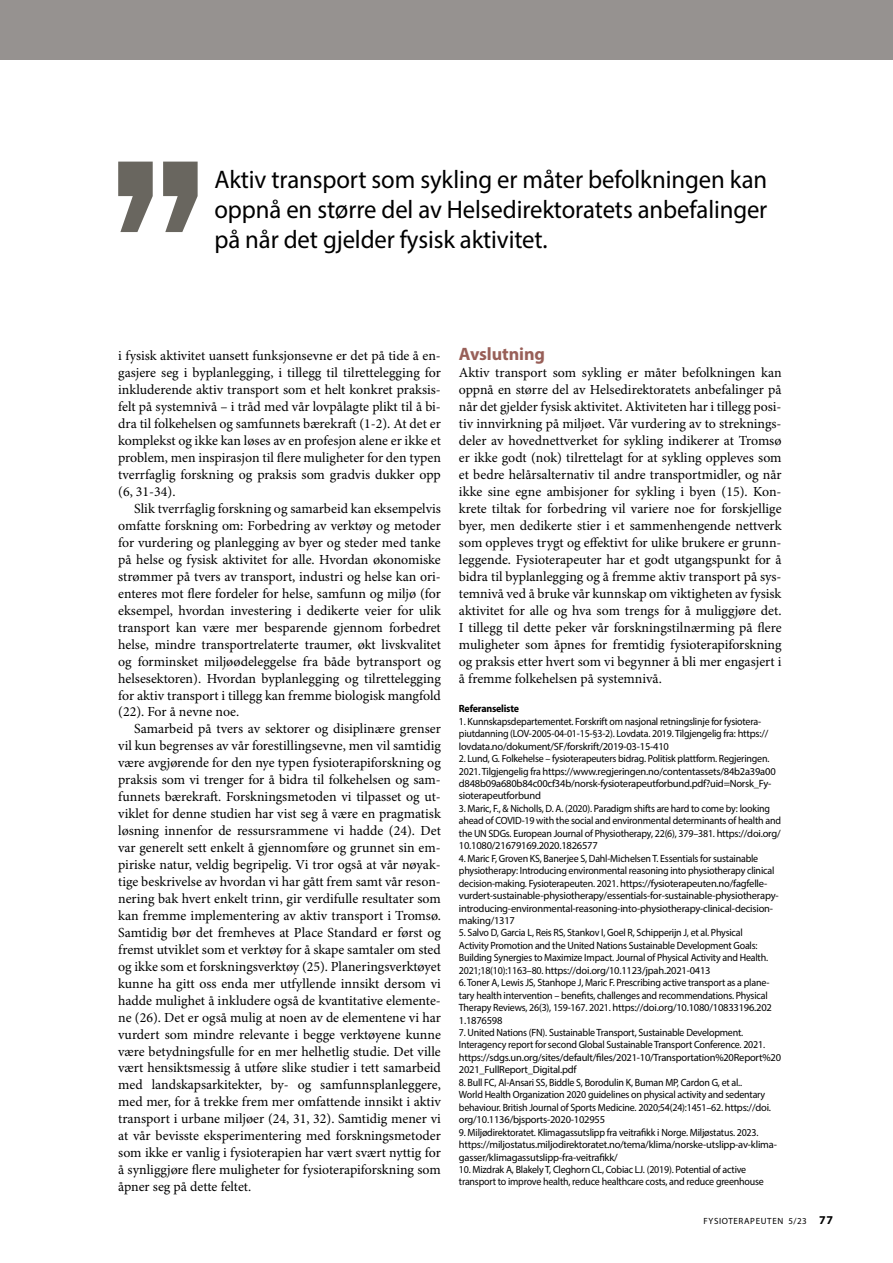
<style>
.page{position:relative;width:893px;height:1263px;background:#fff}
.page>*{position:absolute;margin:0;border:0;box-sizing:border-box;transform-origin:0 0}
.sitat{font:25.5px/30px "Myriad Pro";letter-spacing:-.005em;color:#000;text-align:justify}
.fag-nivå1{font:700 18px "Myriad Pro";letter-spacing:-.005em;color:#985f58}
.txt-i{font:13.8px/17px "Minion Pro";color:#000;text-align:justify}
.txt{font:13.8px/17px "Minion Pro";color:#000;text-align:justify}
.tabell_lit{font:10.5px/12.5px "Myriad Pro";letter-spacing:-.02em;color:#000;scale:.95 1}
.tabell_lit-tit{font:700 10.5px "Myriad Pro";letter-spacing:-.02em;color:#000;scale:.95 1}
.t1{font:9px "Myriad Pro";letter-spacing:.07em;color:#000}
.s1{font-weight:700;font-size:12px}
</style>
<div class="page">
<div style="left:0;top:0;width:893px;height:60px;background:#969290"></div>
<svg style="left:118px;top:162px;width:35px;height:70px"></svg>
<svg style="left:163px;top:162px;width:35px;height:70px"></svg>
<p class="sitat" style="left:214px;top:164px;width:554px">Aktiv transport som sykling er måter befolkningen kan oppnå en større del av Helsedirektoratets anbefalinger på når det gjelder fysisk aktivitet.</p>
<p class="txt-i" style="left:118px;top:348px;width:324px">i fysisk aktivitet uansett funksjonsevne er det på tide å en&shy;gasjere seg i byplanlegging, i tillegg til tilrettelegging for inkluderende aktiv transport som et helt konkret praksis&shy;felt på systemnivå – i tråd med vår lovpålagte plikt til å bi&shy;dra til folkehelsen og samfunnets bærekraft (1-2). At det er komplekst og ikke kan løses av en profesjon alene er ikke et problem, men inspirasjon til flere muligheter for den typen tverrfaglig forskning og praksis som gradvis dukker opp (6, 31-34).</p>
<p class="txt-i" style="left:118px;top:501px;width:324px;text-indent:16px">Slik tverrfaglig forskning og samarbeid kan eksempelvis omfatte forskning om: Forbedring av verktøy og metoder for vurdering og planlegging av byer og steder med tanke på helse og fysisk aktivitet for alle. Hvordan økonomiske strømmer på tvers av transport, industri og helse kan ori&shy;enteres mot flere fordeler for helse, samfunn og miljø (for eksempel, hvordan investering i dedikerte veier for ulik transport kan være mer besparende gjennom forbedret helse, mindre transportrelaterte traumer, økt livskvalitet og forminsket miljøødeleggelse fra både bytransport og helsesektoren). Hvordan byplanlegging og tilrettelegging for aktiv transport i tillegg kan fremme biologisk mangfold (22). For å nevne noe.</p>
<p class="txt-i" style="left:118px;top:721px;width:324px;text-indent:16px">Samarbeid på tvers av sektorer og disiplinære grenser vil kun begrenses av vår forestillingsevne, men vil samtidig være avgjørende for den nye typen fysioterapiforskning og praksis som vi trenger for å bidra til folkehelsen og sam&shy;funnets bærekraft. Forskningsmetoden vi tilpasset og ut&shy;viklet for denne studien har vist seg å være en pragmatisk løsning innenfor de ressursrammene vi hadde (24). Det var generelt sett enkelt å gjennomføre og grunnet sin em&shy;piriske natur, veldig begripelig. Vi tror også at vår nøyak&shy;tige beskrivelse av hvordan vi har gått frem samt vår reson&shy;nering bak hvert enkelt trinn, gir verdifulle resultater som kan fremme implementering av aktiv transport i Tromsø.<br>Samtidig bør det fremheves at Place Standard er først og fremst utviklet som et verktøy for å skape samtaler om sted og ikke som et forskningsverktøy (25). Planeringsverktøyet kunne ha gitt oss enda mer utfyllende innsikt dersom vi hadde mulighet å inkludere også de kvantitative elemente&shy;ne (26). Det er også mulig at noen av de elementene vi har vurdert som mindre relevante i begge verktøyene kunne være betydningsfulle for en mer helhetlig studie. Det ville vært hensiktsmessig å utføre slike studier i tett samarbeid med landskapsarkitekter, by- og samfunnsplanleggere, med mer, for å trekke frem mer omfattende innsikt i aktiv transport i urbane miljøer (24, 31, 32). Samtidig mener vi at vår bevisste eksperimentering med forskningsmetoder som ikke er vanlig i fysioterapien har vært svært nyttig for å synliggjøre flere muligheter for fysioterapiforskning som åpner seg på dette feltet.</p>
<p class="fag-nivå1" style="left:459px;top:343px;width:88px">Avslutning</p>
<p class="txt" style="left:459px;top:365px;width:324px">Aktiv transport som sykling er måter befolkningen kan oppnå en større del av Helsedirektoratets anbefalinger på når det gjelder fysisk aktivitet. Aktiviteten har i tillegg posi&shy;tiv innvirkning på miljøet. Vår vurdering av to streknings&shy;deler av hovednettverket for sykling indikerer at Tromsø er ikke godt (nok) tilrettelagt for at sykling oppleves som et bedre helårsalternativ til andre transportmidler, og når ikke sine egne ambisjoner for sykling i byen (15). Kon&shy;krete tiltak for forbedring vil variere noe for forskjellige byer, men dedikerte stier i et sammenhengende nettverk som oppleves trygt og effektivt for ulike brukere er grunn&shy;leggende. Fysioterapeuter har et godt utgangspunkt for å bidra til byplanlegging og å fremme aktiv transport på sys&shy;temnivå ved å bruke vår kunnskap om viktigheten av fysisk aktivitet for alle og hva som trengs for å muliggjøre det.<br>I tillegg til dette peker vår forskningstilnærming på flere muligheter som åpnes for fremtidig fysioterapiforskning og praksis etter hvert som vi begynner å bli mer engasjert i å fremme folkehelsen på systemnivå.</p>
<p class="tabell_lit-tit" style="left:459px;top:702px;width:65px">Referanseliste</p>
<p class="tabell_lit" style="left:459px;top:715px;width:327px">1. Kunnskapsdepartementet. Forskrift om nasjonal retningslinje for fysiotera&shy;piutdanning (LOV-2005-04-01-15-§3-2). Lovdata. 2019. Tilgjengelig fra: https:// lovdata.no/dokument/SF/forskrift/2019-03-15-410</p>
<p class="tabell_lit" style="left:459px;top:752px;width:335px">2. Lund, G. Folkehelse – fysioterapeuters bidrag. Politisk plattform. Regjeringen.<br>2021. Tilgjengelig fra https://www.regjeringen.no/contentassets/84b2a39a00 d848b09a680b84c00cf34b/norsk-fysioterapeutforbund.pdf?uid=Norsk_Fy&shy;sioterapeutforbund</p>
<p class="tabell_lit" style="left:459px;top:802px;width:340px">3. Maric, F., &amp; Nicholls, D. A. (2020). Paradigm shifts are hard to come by: looking ahead of COVID-19 with the social and environmental determinants of health and the UN SDGs. European Journal of Physiotherapy, 22(6), 379–381. https://doi.org/ 10.1080/21679169.2020.1826577</p>
<p class="tabell_lit" style="left:459px;top:852px;width:338px">4. Maric F, Groven KS, Banerjee S, Dahl-Michelsen T. Essentials for sustainable physiotherapy: Introducing environmental reasoning into physiotherapy clinical decision-making. Fysioterapeuten. 2021. https://fysioterapeuten.no/fagfelle&shy;vurdert-sustainable-physiotherapy/essentials-for-sustainable-physiotherapy&shy;introducing-environmental-reasoning-into-physiotherapy-clinical-decision&shy;making/1317</p>
<p class="tabell_lit" style="left:459px;top:926px;width:327px">5. Salvo D, Garcia L, Reis RS, Stankov I, Goel R, Schipperijn J, et al. Physical Activity Promotion and the United Nations Sustainable Development Goals:<br>Building Synergies to Maximize Impact. Journal of Physical Activity and Health.<br>2021;18(10):1163–80. https://doi.org/10.1123/jpah.2021-0413</p>
<p class="tabell_lit" style="left:459px;top:976px;width:331px">6. Toner A, Lewis JS, Stanhope J, Maric F. Prescribing active transport as a plane&shy;tary health intervention – benefits, challenges and recommendations. Physical Therapy Reviews, 26(3), 159-167. 2021. https://doi.org/10.1080/10833196.202<br>1.1876598</p>
<p class="tabell_lit" style="left:459px;top:1026px;width:341px">7. United Nations (FN). Sustainable Transport, Sustainable Development.<br>Interagency report for second Global Sustainable Transport Conference. 2021. https://sdgs.un.org/sites/default/files/2021-10/Transportation%20Report%20<br>2021_FullReport_Digital.pdf</p>
<p class="tabell_lit" style="left:459px;top:1076px;width:330px">8. Bull FC, Al-Ansari SS, Biddle S, Borodulin K, Buman MP, Cardon G, et al..<br>World Health Organization 2020 guidelines on physical activity and sedentary behaviour. British Journal of Sports Medicine. 2020;54(24):1451–62. https://doi. org/10.1136/bjsports-2020-102955</p>
<p class="tabell_lit" style="left:459px;top:1126px;width:336px">9. Miljødirektoratet. Klimagassutslipp fra veitrafikk i Norge. Miljøstatus. 2023. https://miljostatus.miljodirektoratet.no/tema/klima/norske-utslipp-av-klima&shy;gasser/klimagassutslipp-fra-veitrafikk/</p>
<p class="tabell_lit" style="left:459px;top:1163px;width:323px">10. Mizdrak A, Blakely T, Cleghorn CL, Cobiac LJ. (2019). Potential of active transport to improve health, reduce healthcare costs, and reduce greenhouse</p>
<p class="t1" style="left:704px;top:1215px;width:131px">FYSIOTERAPEUTEN 5/23 <span class="s1">77</span></p>
</div>
